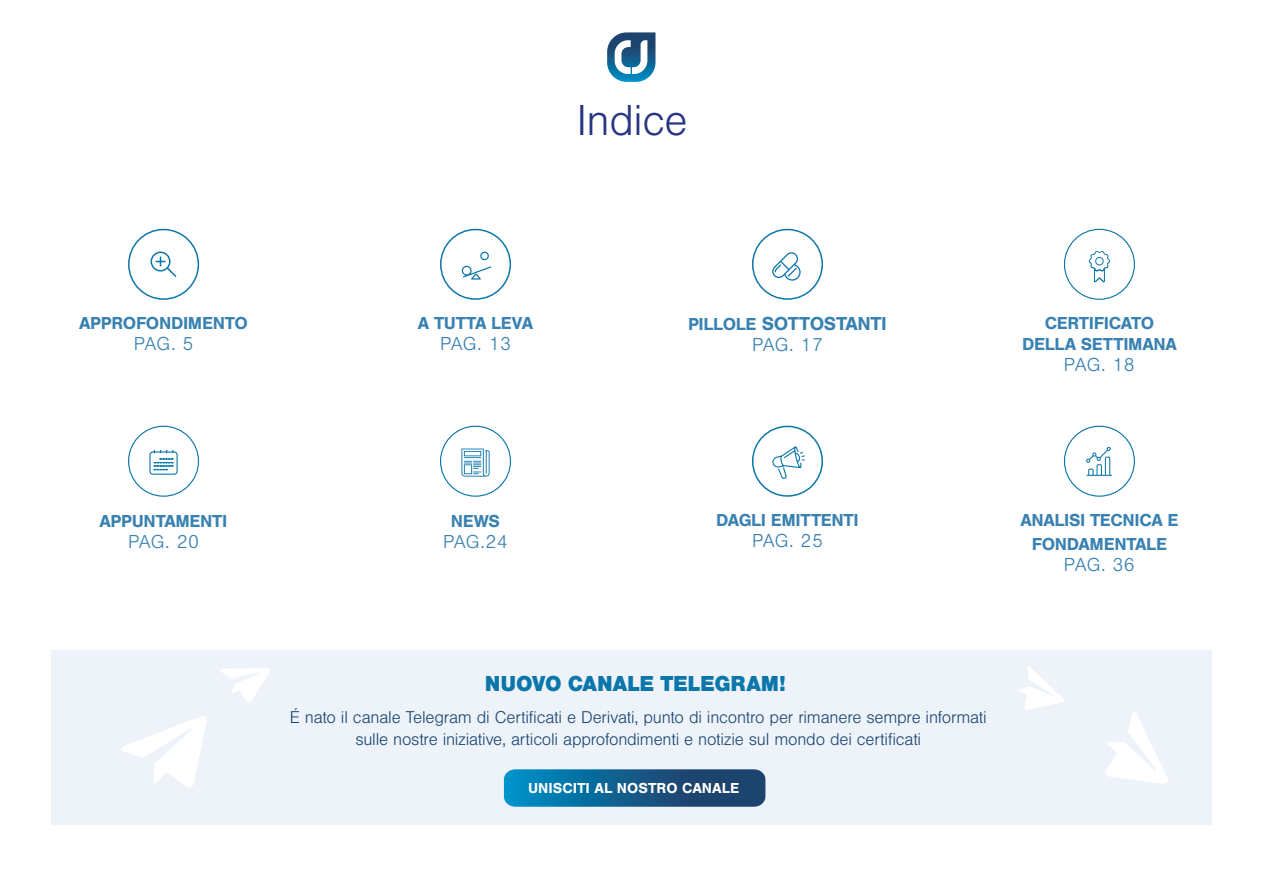
<style>
.page{position:relative;width:1263px;height:893px;background:#fff}
.page>*{position:absolute;margin:0;border:0;box-sizing:border-box;transform-origin:0 0}
.t1{font:300 45px "Nimbus San";letter-spacing:-.01em;color:#283583}
.t2{font:900 22.5px "Nimbus San";letter-spacing:-.01em;color:#0b76a9;scale:.96 1}
.t3{font:300 19.5px "Nimbus San";color:#3881b1}
.t4{font:700 19.5px/21px "Nimbus San";letter-spacing:-.02em;color:#3881b1;text-align:center}
.t5{font:700 18px/21px "Nimbus San";letter-spacing:-.02em;color:#3881b1;text-align:center}
.t6{font:300 17.7px/22.6px "Nimbus San";letter-spacing:-.01em;color:#1d4873;text-align:center}
.t7{font:700 15px "Nimbus San";color:#fff}
.s1{font-size:18px}
.s2{font-weight:300}
</style>
<div class="page">
<div style="left:51px;top:651px;width:1161px;height:174px;background:#eef3fa"></div>
<svg style="left:504px;top:769px;width:261px;height:38px;background:#156290"></svg>
<svg style="left:121px;top:716px;width:86px;height:71px"></svg>
<svg style="left:221px;top:668px;width:49px;height:35px"></svg>
<svg style="left:1019px;top:666px;width:44px;height:44px"></svg>
<svg style="left:1106px;top:712px;width:62px;height:72px"></svg>
<div style="left:128px;top:229px;width:71px;height:71px;border:2px solid #0b76a9;border-radius:50%"></div>
<div style="left:151px;top:252px;width:20px;height:20px;border:2px solid #0b76a9;border-radius:50%"></div>
<svg style="left:154px;top:255px;width:23px;height:22px"></svg>
<div style="left:440px;top:229px;width:71px;height:71px;border:2px solid #0b76a9;border-radius:50%"></div>
<svg style="left:480px;top:252px;width:9px;height:8px"></svg>
<svg style="left:462px;top:266px;width:29px;height:14px"></svg>
<div style="left:752px;top:229px;width:71px;height:71px;border:2px solid #0b76a9;border-radius:50%"></div>
<svg style="left:772px;top:252px;width:29px;height:29px"></svg>
<svg style="left:1089px;top:251px;width:21px;height:31px"></svg>
<div style="left:1064px;top:229px;width:71px;height:71px;border:1px solid #0b76a9;border-radius:50%"></div>
<div style="left:149px;top:451px;width:29px;height:24px;border:1px solid #0b76a9;border-radius:3px"></div>
<svg style="left:153px;top:450px;width:21px;height:21px"></svg>
<div style="left:128px;top:426px;width:71px;height:71px;border:1px solid #0b76a9;border-radius:50%"></div>
<svg style="left:461px;top:449px;width:29px;height:28px"></svg>
<div style="left:440px;top:426px;width:71px;height:71px;border:1px solid #0b76a9;border-radius:50%"></div>
<svg style="left:1086px;top:447px;width:26px;height:29px"></svg>
<div style="left:1064px;top:426px;width:71px;height:71px;border:1px solid #0b76a9;border-radius:50%"></div>
<div style="left:752px;top:426px;width:71px;height:71px;border:2px solid #0b76a9;border-radius:50%"></div>
<svg style="left:772px;top:446px;width:33px;height:33px"></svg>
<svg style="left:607px;top:32px;width:48px;height:50px"></svg>
<h1 class="t1" style="left:577px;top:97px;width:112px">Indice</h1>
<p class="t5" style="left:79px;top:313px;width:170px">APPROFONDIMENTO</p>
<p class="t3" style="left:134px;top:333px;width:61px">PAG. 5</p>
<p class="t5" style="left:418px;top:313px;width:117px">A TUTTA LEVA</p>
<p class="t3" style="left:440px;top:333px;width:72px">PAG. 13</p>
<p class="t4" style="left:688px;top:313px;width:200px"><span class="s1">PILLOLE</span> SOTTOSTANTI<br><span class="s2">PAG. 17</span></p>
<p class="t5" style="left:1022px;top:313px;width:156px">CERTIFICATO<br>DELLA SETTIMANA</p>
<p class="t3" style="left:1064px;top:354px;width:72px">PAG. 18</p>
<p class="t5" style="left:100px;top:511px;width:129px">APPUNTAMENTI</p>
<p class="t3" style="left:128px;top:531px;width:72px">PAG. 20</p>
<p class="t5" style="left:451px;top:511px;width:51px">NEWS</p>
<p class="t3" style="left:443px;top:531px;width:66px">PAG.24</p>
<p class="t5" style="left:716px;top:510px;width:144px">DAGLI EMITTENTI</p>
<p class="t3" style="left:752px;top:530px;width:72px">PAG. 25</p>
<p class="t5" style="left:1020px;top:508px;width:160px;line-height:24.3px">ANALISI TECNICA E<br>FONDAMENTALE</p>
<p class="t3" style="left:1064px;top:555px;width:72px">PAG. 36</p>
<p class="t2" style="left:485px;top:670px;width:315px">NUOVO CANALE TELEGRAM!</p>
<p class="t6" style="left:290px;top:706px;width:698px">É nato il canale Telegram di Certificati e Derivati, punto di incontro per rimanere sempre informati sulle nostre iniziative, articoli approfondimenti e notizie sul mondo dei certificati</p>
<p class="t7" style="left:528px;top:779px;width:213px">UNISCITI AL NOSTRO CANALE</p>
</div>
